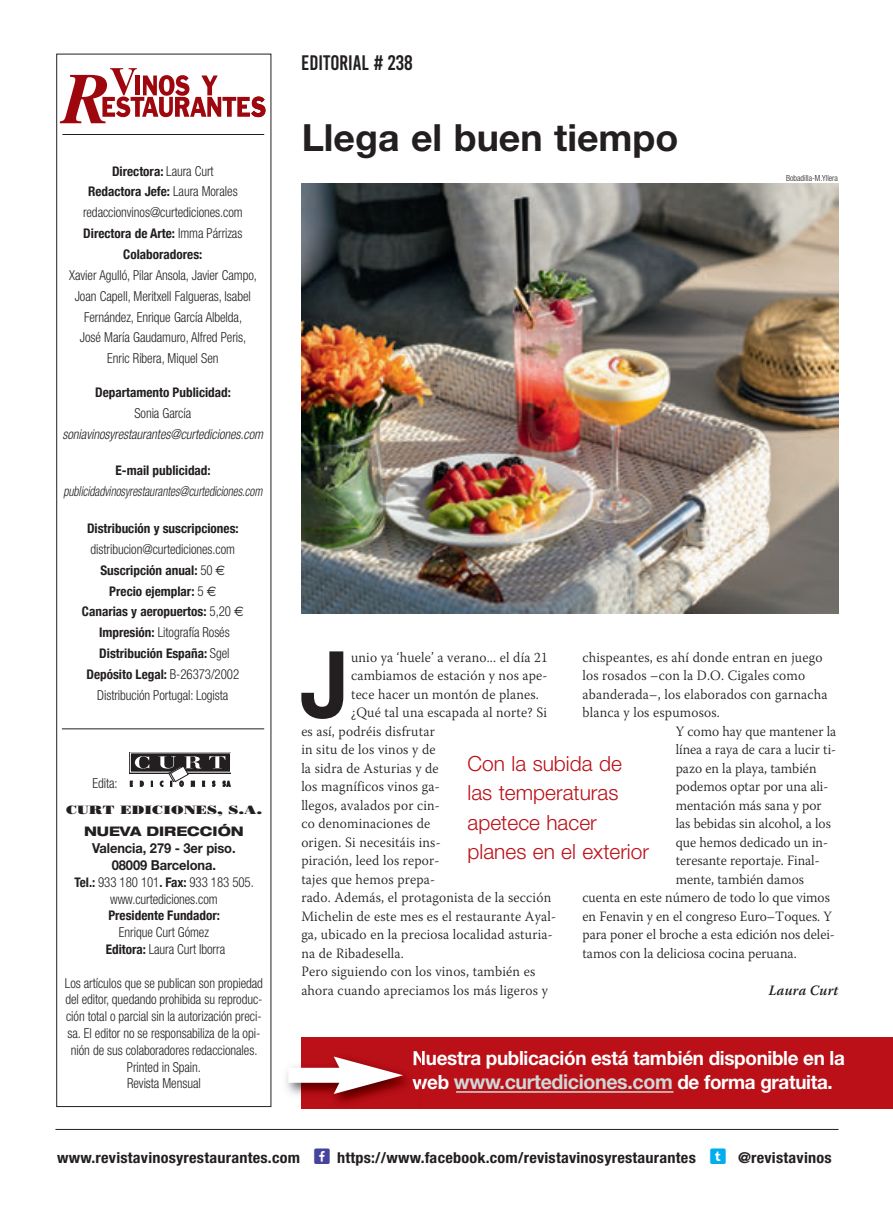
<style>
.page{position:relative;width:893px;height:1213px;background:#fff}
.page>*{position:absolute;margin:0;border:0;box-sizing:border-box;transform-origin:0 0}
.t1{font:700 92.25px "Helvetica Neue";color:#231f20;scale:.96 1}
.t2{font:37.5px "Helvetica Neue Bold TT";color:#231f20}
.t3{font:21px "Bebas Kai";color:#231f20}
.t4{font:300 20.85px/29.4px "Helvetica Neue";color:#bb1018}
.t5{font:700 20.4px "Helvetica Neue";letter-spacing:-.015em;color:#ccd9d7;scale:.96 1}
.t6{font:700 19.65px "Helvetica Neue";letter-spacing:-.015em;color:#fff;scale:.96 1}
.t7{font:700 condensed 15px "Helvetica Neue";letter-spacing:.015em;color:#231f20;scale:1.08 1}
.t8{font:300 14.25px "Warnock Pro";letter-spacing:.015em;color:#231f20;scale:.96 1}
.t9{font:italic 600 14.25px "Warnock Pro";letter-spacing:.015em;color:#231f20;scale:.96 1}
.t10{font:300 condensed 13.8px/16.8px "Helvetica Neue";letter-spacing:-.005em;color:#231f20;text-align:center;scale:.94 1}
.t11{font:italic 300 condensed 13.8px "Helvetica Neue";color:#231f20;scale:.84 1}
.t12{font:italic 300 condensed 13.8px "Helvetica Neue";color:#231f20;scale:.94 1}
.t13{font:700 condensed 13.2px/20.9px "Helvetica Neue";color:#231f20;text-align:center}
.t14{font:800 expanded 13.2px "Helvetica Neue";color:#231f20}
.t15{font:12px "Bodoni Std Poster";letter-spacing:.02em;color:#231f20;scale:1.25 1}
.t16{font:300 condensed 8.4px "Helvetica Neue";color:#231f20;scale:.96 1}
.s1{font-weight:300;font-size:13.8px}
.s2{font-family:"Euro Sans";font-weight:400;font-stretch:normal;font-size:13.8px}
.s3{font-weight:700;font-size:13.2px}
.s4{font-weight:700;font-stretch:normal}
.s5{font-size:19.65px;color:#fff}
.s6{font-family:"Social Shapes";font-weight:400;font-stretch:normal;font-size:22.5px;color:#45439c}
.s7{font-family:"Social Shapes";font-weight:400;font-stretch:normal;font-size:22.5px;color:#00aeef}
</style>
<div class="page">
<div style="left:301px;top:1036px;width:592px;height:71px;background:#bb1018"></div>
<img style="left:301px;top:184px;width:537px;height:429px">
<div style="left:56px;top:54px;width:215px;height:1052px;border:1px solid #231f20"></div>
<svg style="left:60px;top:68px;width:205px;height:55px"></svg>
<hr style="left:62px;top:134px;width:202px;height:1px;background:#231f20">
<svg style="left:129px;top:752px;width:29px;height:21px"></svg>
<svg style="left:130px;top:752px;width:100px;height:20px"></svg>
<svg style="left:135px;top:756px;width:14px;height:12px"></svg>
<svg style="left:130px;top:780px;width:3px;height:6px"></svg>
<svg style="left:140px;top:780px;width:4px;height:6px"></svg>
<svg style="left:158px;top:756px;width:73px;height:30px"></svg>
<hr style="left:55px;top:1129px;width:783px;height:1px;background:#231f20">
<hr style="left:62px;top:728px;width:202px;height:1px;background:#231f20">
<img style="left:286px;top:1066px;width:135px;height:43px">
<img style="left:301px;top:1056px;width:120px;height:51px">
<img style="left:413px;top:1051px;width:8px;height:14px">
<svg style="left:412px;top:1078px;width:9px;height:11px"></svg>
<div style="left:288px;top:1067px;width:59px;height:15px;background:#fff"></div>
<svg style="left:334px;top:1056px;width:69px;height:37px"></svg>
<hr style="left:456px;top:1091px;width:217px;height:1px;background:#ccd9d7">
<h3 class="t3" style="left:301px;top:51px;width:113px">EDITORIAL # 238</h3>
<p class="t13" style="left:88px;top:159px;width:151px">Directora: <span class="s1">Laura Curt<br></span>Redactora Jefe: <span class="s1">Laura Morales</span></p>
<p class="t10" style="left:83px;top:204px;width:171px">redaccionvinos@curtediciones.com</p>
<p class="t13" style="left:83px;top:222px;width:161px">Directora de Arte: <span class="s1">Imma Párrizas<br></span>Colaboradores:</p>
<p class="t10" style="left:69px;top:264px;width:201px;line-height:20.9px">Xavier Agulló, Pilar Ansola, Javier Campo, Joan Capell, Meritxell Falgueras, Isabel Fernández, Enrique García Albelda,<br>José María Gaudamuro, Alfred Peris, Enric Ribera, Miquel Sen</p>
<p class="t13" style="left:95px;top:381px;width:137px">Departamento Publicidad:</p>
<p class="t10" style="left:134px;top:405px;width:62px">Sonia García</p>
<p class="t12" style="left:63px;top:426px;width:218px">soniavinosyrestaurantes@curtediciones.com</p>
<p class="t13" style="left:115px;top:459px;width:97px">E-mail publicidad:</p>
<p class="t11" style="left:63px;top:483px;width:242px">publicidadvinosyrestaurantes@curtediciones.com</p>
<p class="t13" style="left:87px;top:517px;width:153px">Distribución y suscripciones:</p>
<p class="t10" style="left:91px;top:540px;width:155px">distribucion@curtediciones.com</p>
<p class="t13" style="left:82px;top:558px;width:163px">Suscripción anual: <span class="s1">50</span> <span class="s2">€<br></span>Precio ejemplar: <span class="s1">5</span> <span class="s2">€<br></span>Canarias y aeropuertos: <span class="s1">5,20</span> <span class="s2">€</span></p>
<p class="t10" style="left:99px;top:624px;width:140px"><span class="s3">Impresión:</span> Litografía Rosés</p>
<p class="t13" style="left:86px;top:642px;width:154px">Distribución España: <span class="s1">Sgel<br></span>Depósito Legal: <span class="s1">B-26373/2002</span></p>
<p class="t10" style="left:97px;top:686px;width:141px">Distribución Portugal: Logista</p>
<p class="t10" style="left:92px;top:774px;width:28px">Edita:</p>
<p class="t15" style="left:66px;top:802px;width:158px">CURT EDICIONES, S.A.</p>
<p class="t14" style="left:84px;top:823px;width:161px">NUEVA DIRECCIÓN</p>
<p class="t10" style="left:74px;top:839px;width:192px"><span class="s4">Valencia, 279 - 3er piso.<br>08009 Barcelona.<br></span><span class="s3">Tel.:</span> 933 180 101<span class="s3">. Fax:</span> 933 183 505. www.curtediciones.com</p>
<p class="t13" style="left:108px;top:904px;width:113px">Presidente Fundador:</p>
<p class="t10" style="left:106px;top:923px;width:129px">Enrique Curt Gómez<br><span class="s3">Editora:</span> Laura Curt Iborra</p>
<p class="t10" style="left:65px;top:974px;width:212px">Los artículos que se publican son propiedad del editor, quedando prohibida su reproduc&shy;ción total o parcial sin la autorización preci&shy;sa. El editor no se responsabiliza de la opi&shy;nión de sus colaboradores redaccionales.<br>Printed in Spain.<br>Revista Mensual</p>
<h2 class="t2" style="left:302px;top:116px;width:378px">Llega el buen tiempo</h2>
<p class="t16" style="left:786px;top:173px;width:55px">Bobadilla-M.Yllera</p>
<h1 class="t1" style="left:300px;top:627px;width:53px">J</h1>
<p class="t8" style="left:351px;top:648px;width:206px">unio ya ‘huele’ a verano... el día 21</p>
<p class="t8" style="left:582px;top:648px;width:251px">chispeantes, es ahí donde entran en juego</p>
<p class="t8" style="left:582px;top:667px;width:234px">los rosados –con la D.O. Cigales como</p>
<p class="t8" style="left:582px;top:685px;width:257px">abanderada–, los elaborados con garnacha</p>
<p class="t8" style="left:582px;top:704px;width:145px">blanca y los espumosos.</p>
<p class="t8" style="left:675px;top:722px;width:169px">Y como hay que mantener la</p>
<p class="t8" style="left:675px;top:741px;width:169px">línea a raya de cara a lucir ti-</p>
<p class="t8" style="left:675px;top:759px;width:148px">pazo en la playa, también</p>
<p class="t8" style="left:675px;top:778px;width:161px">podemos optar por una ali-</p>
<p class="t8" style="left:675px;top:796px;width:154px">mentación más sana y por</p>
<p class="t8" style="left:675px;top:815px;width:163px">las bebidas sin alcohol, a los</p>
<p class="t8" style="left:675px;top:833px;width:160px">que hemos dedicado un in-</p>
<p class="t8" style="left:675px;top:852px;width:151px">teresante reportaje. Final-</p>
<p class="t8" style="left:675px;top:870px;width:135px">mente, también damos</p>
<p class="t8" style="left:582px;top:889px;width:259px">cuenta en este número de todo lo que vimos</p>
<p class="t8" style="left:582px;top:907px;width:261px">en Fenavin y en el congreso Euro–Toques. Y</p>
<p class="t8" style="left:582px;top:926px;width:264px">para poner el broche a esta edición nos delei-</p>
<p class="t8" style="left:582px;top:944px;width:225px">tamos con la deliciosa cocina peruana.</p>
<p class="t9" style="left:769px;top:981px;width:74px">Laura Curt</p>
<p class="t8" style="left:351px;top:667px;width:206px">cambiamos de estación y nos ape-</p>
<p class="t8" style="left:351px;top:685px;width:197px">tece hacer un montón de planes.</p>
<p class="t8" style="left:351px;top:704px;width:206px">¿Qué tal una escapada al norte? Si</p>
<p class="t8" style="left:301px;top:722px;width:141px">es así, podréis disfrutar</p>
<p class="t8" style="left:301px;top:741px;width:141px">in situ de los vinos y de</p>
<p class="t8" style="left:301px;top:759px;width:145px">la sidra de Asturias y de</p>
<p class="t8" style="left:301px;top:778px;width:146px">los magníficos vinos ga-</p>
<p class="t8" style="left:301px;top:796px;width:146px">llegos, avalados por cin-</p>
<p class="t8" style="left:301px;top:815px;width:136px">co denominaciones de</p>
<p class="t8" style="left:301px;top:833px;width:147px">origen. Si necesitáis ins-</p>
<p class="t8" style="left:301px;top:852px;width:145px">piración, leed los repor-</p>
<p class="t8" style="left:301px;top:870px;width:141px">tajes que hemos prepa-</p>
<p class="t8" style="left:301px;top:889px;width:262px">rado. Además, el protagonista de la sección</p>
<p class="t8" style="left:301px;top:907px;width:267px">Michelin de este mes es el restaurante Ayal-</p>
<p class="t8" style="left:301px;top:925px;width:263px">ga, ubicado en la preciosa localidad asturia-</p>
<p class="t8" style="left:301px;top:944px;width:108px">na de Ribadesella.</p>
<p class="t8" style="left:301px;top:962px;width:245px">Pero siguiendo con los vinos, también es</p>
<p class="t8" style="left:301px;top:981px;width:258px">ahora cuando apreciamos los más ligeros y</p>
<h3 class="t4" style="left:467px;top:748px;width:183px">Con la subida de las temperaturas apetece hacer planes en el exterior</h3>
<h3 class="t6" style="left:412px;top:1045px;width:452px">Nuestra publicación está también disponible en la</h3>
<h3 class="t5" style="left:412px;top:1069px;width:439px"><span class="s5">web</span> www.curtediciones.com <span class="s5">de forma gratuita.</span></h3>
<p class="t7" style="left:57px;top:1148px;width:718px">www.revistavinosyrestaurantes.com <span class="s6">M</span> https://www.facebook.com/revistavinosyrestaurantes <span class="s7">T</span> @revistavinos</p>
</div>
